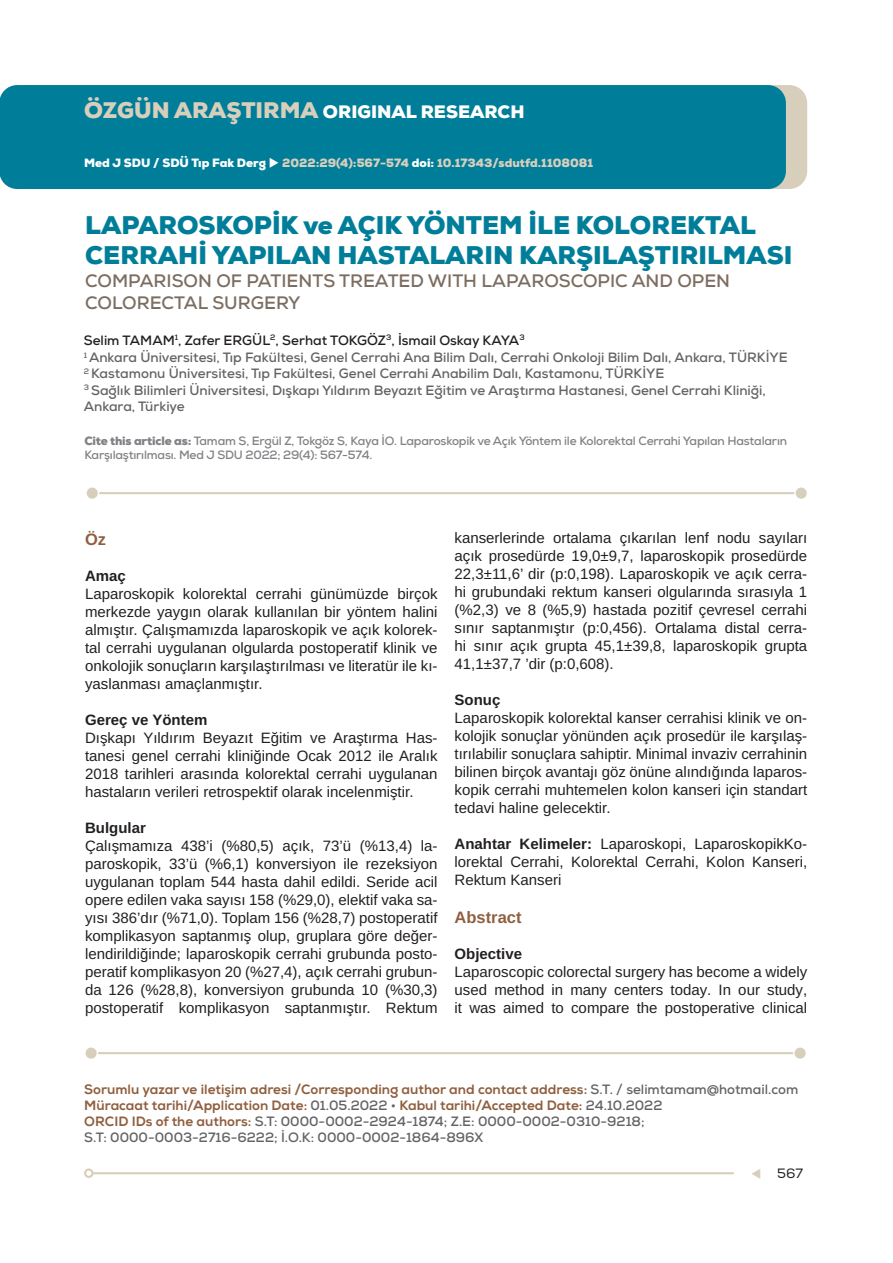
<style>
.page{position:relative;width:893px;height:1263px;background:#fff}
.page>*{position:absolute;margin:0;border:0;box-sizing:border-box;transform-origin:0 0}
.t1{font:900 25.5px/30.6px "Nexa";color:#007e99}
.t2{font:700 18px/21.6px "Nexa";color:#7c6d60}
.t3{font:900 18px "Nexa";color:#fff}
.t4{font:700 16.5px "Arimo";color:#8f5f3f}
.t5{font:15px/18px "Arimo";color:#231f20;text-align:justify}
.t6{font:700 15px "Arimo";color:#231f20}
.t7{font:700 13.5px/16.5px "Nexa";color:#636366}
.t8{font:13.5px "Nexa";color:#231f20}
.t9{font:700 12px/14.4px "Nexa";letter-spacing:-.015em;color:#808285}
.t10{font:900 12px "Nexa";color:#d8cebc}
.s1{font-size:22.5px;color:#d8cebc}
.s2{color:#fff}
.s3{color:#231f20}
.s4{font-weight:900}
.s5{font-weight:700}
.s6{font-weight:800;color:#8f5f3f}
.s7{color:#d8cebc}
</style>
<div class="page">
<hr style="left:93px;top:1172px;width:641px;height:2px;background:#d8cebc">
<div style="left:84px;top:1168px;width:10px;height:10px;border:2px solid #d8cebc;border-radius:50%"></div>
<div style="left:15px;top:85px;width:792px;height:104px;background:#d8cebc;border-radius:18px"></div>
<div style="left:0;top:85px;width:786px;height:104px;background:#007e99;border-radius:18px"></div>
<hr style="left:89px;top:1052px;width:715px;height:2px;background:#d8cebc">
<div style="left:85px;top:1047px;width:12px;height:12px;background:#d8cebc;border-radius:50%"></div>
<div style="left:84px;top:1046px;width:14px;height:14px;border:2px solid #fff;border-radius:50%"></div>
<div style="left:794px;top:1047px;width:12px;height:12px;background:#d8cebc;border-radius:50%"></div>
<div style="left:793px;top:1046px;width:14px;height:14px;border:2px solid #fff;border-radius:50%"></div>
<hr style="left:90px;top:492px;width:715px;height:2px;background:#d8cebc">
<div style="left:86px;top:487px;width:13px;height:12px;background:#d8cebc;border-radius:50%"></div>
<div style="left:85px;top:486px;width:14px;height:14px;border:2px solid #fff;border-radius:50%"></div>
<div style="left:795px;top:487px;width:12px;height:12px;background:#d8cebc;border-radius:50%"></div>
<div style="left:794px;top:486px;width:14px;height:14px;border:2px solid #fff;border-radius:50%"></div>
<p class="t3" style="left:84px;top:100px;width:442px"><span class="s1">ÖZGÜN ARAŞTIRMA</span> ORIGINAL RESEARCH</p>
<p class="t10" style="left:84px;top:155px;width:510px"><span class="s2">Med J SDU / SDÜ Tıp Fak Derg</span> <span class="s2">◆</span> 2022:29(4):567-574 <span class="s2">doi:</span> 10.17343/sdutfd.1108081</p>
<h1 class="t1" style="left:85px;top:210px;width:709px">LAPAROSKOPİK ve AÇIK YÖNTEM İLE KOLOREKTAL<br>CERRAHİ YAPILAN HASTALARIN KARŞILAŞTIRILMASI</h1>
<p class="t2" style="left:85px;top:270px;width:646px">COMPARISON OF PATIENTS TREATED WITH LAPAROSCOPIC AND OPEN<br>COLORECTAL SURGERY</p>
<p class="t7" style="left:84px;top:332px;width:705px"><span class="s3">Selim TAMAM</span><sup>1</sup><span class="s3">, Zafer ERGÜL</span><sup>2</sup><span class="s3">, Serhat TOKGÖZ</span><sup>3</sup><span class="s3">, İsmail Oskay KAYA</span><sup>3<br></sup><sup>1</sup> Ankara Üniversitesi, Tıp Fakültesi, Genel Cerrahi Ana Bilim Dalı, Cerrahi Onkoloji Bilim Dalı, Ankara, TÜRKİYE <sup>2</sup> Kastamonu Üniversitesi, Tıp Fakültesi, Genel Cerrahi Anabilim Dalı, Kastamonu, TÜRKİYE<br><sup>3</sup> Sağlık Bilimleri Üniversitesi, Dışkapı Yıldırım Beyazıt Eğitim ve Araştırma Hastanesi, Genel Cerrahi Kliniği, Ankara, Türkiye</p>
<p class="t9" style="left:84px;top:433px;width:704px"><span class="s4">Cite this article as:</span> Tamam S, Ergül Z, Tokgöz S, Kaya İO. Laparoskopik ve Açık Yöntem ile Kolorektal Cerrahi Yapılan Hastaların<br>Karşılaştırılması. Med J SDU 2022; 29(4): 567-574.</p>
<p class="t4" style="left:85px;top:527px;width:23px">Öz</p>
<p class="t6" style="left:85px;top:565px;width:42px">Amaç</p>
<p class="t5" style="left:85px;top:585px;width:354px">Laparoskopik kolorektal cerrahi günümüzde birçok merkezde yaygın olarak kullanılan bir yöntem halini almıştır. Çalışmamızda laparoskopik ve açık kolorek&shy;tal cerrahi uygulanan olgularda postoperatif klinik ve onkolojik sonuçların karşılaştırılması ve literatür ile kı&shy;yaslanması amaçlanmıştır.</p>
<p class="t6" style="left:85px;top:709px;width:124px">Gereç ve Yöntem</p>
<p class="t5" style="left:85px;top:729px;width:354px">Dışkapı Yıldırım Beyazıt Eğitim ve Araştırma Has&shy;tanesi genel cerrahi kliniğinde Ocak 2012 ile Aralık 2018 tarihleri arasında kolorektal cerrahi uygulanan hastaların verileri retrospektif olarak incelenmiştir.</p>
<p class="t6" style="left:85px;top:817px;width:62px">Bulgular</p>
<p class="t5" style="left:85px;top:837px;width:354px">Çalışmamıza 438’i (%80,5) açık, 73’ü (%13,4) la&shy;paroskopik, 33’ü (%6,1) konversiyon ile rezeksiyon uygulanan toplam 544 hasta dahil edildi. Seride acil opere edilen vaka sayısı 158 (%29,0), elektif vaka sa&shy;yısı 386’dır (%71,0). Toplam 156 (%28,7) postoperatif komplikasyon saptanmış olup, gruplara göre değer&shy;lendirildiğinde; laparoskopik cerrahi grubunda posto&shy;peratif komplikasyon 20 (%27,4), açık cerrahi grubun&shy;da 126 (%28,8), konversiyon grubunda 10 (%30,3) postoperatif komplikasyon saptanmıştır. Rektum</p>
<p class="t5" style="left:455px;top:529px;width:354px">kanserlerinde ortalama çıkarılan lenf nodu sayıları açık prosedürde 19,0±9,7, laparoskopik prosedürde 22,3±11,6’ dir (p:0,198). Laparoskopik ve açık cerra&shy;hi grubundaki rektum kanseri olgularında sırasıyla 1 (%2,3) ve 8 (%5,9) hastada pozitif çevresel cerrahi sınır saptanmıştır (p:0,456). Ortalama distal cerra&shy;hi sınır açık grupta 45,1±39,8, laparoskopik grupta 41,1±37,7 ’dir (p:0,608).</p>
<p class="t6" style="left:455px;top:690px;width:47px">Sonuç</p>
<p class="t5" style="left:455px;top:709px;width:354px">Laparoskopik kolorektal kanser cerrahisi klinik ve on&shy;kolojik sonuçlar yönünden açık prosedür ile karşılaş&shy;tırılabilir sonuçlara sahiptir. Minimal invaziv cerrahinin bilinen birçok avantajı göz önüne alındığında laparos&shy;kopik cerrahi muhtemelen kolon kanseri için standart tedavi haline gelecektir.</p>
<p class="t5" style="left:455px;top:835px;width:354px"><span class="s5">Anahtar Kelimeler:</span> Laparoskopi, LaparoskopikKo&shy;lorektal Cerrahi, Kolorektal Cerrahi, Kolon Kanseri, Rektum Kanseri</p>
<p class="t4" style="left:455px;top:906px;width:68px">Abstract</p>
<p class="t6" style="left:455px;top:943px;width:69px">Objective</p>
<p class="t5" style="left:455px;top:963px;width:354px">Laparoscopic colorectal surgery has become a widely used method in many centers today. In our study, it was aimed to compare the postoperative clinical</p>
<p class="t7" style="left:84px;top:1081px;width:715px"><span class="s6">Sorumlu yazar ve iletişim adresi /Corresponding author and contact address:</span> S.T. / selimtamam@hotmail.com <span class="s6">Müracaat tarihi/Application Date:</span> 01.05.2022 • <span class="s6">Kabul tarihi/Accepted Date:</span> 24.10.2022<br><span class="s6">ORCID IDs of the authors:</span> S.T: 0000-0002-2924-1874; Z.E: 0000-0002-0310-9218;<br>S.T: 0000-0003-2716-6222; İ.O.K: 0000-0002-1864-896X</p>
<p class="t8" style="left:751px;top:1165px;width:54px"><span class="s7">▼</span> 567</p>
</div>
